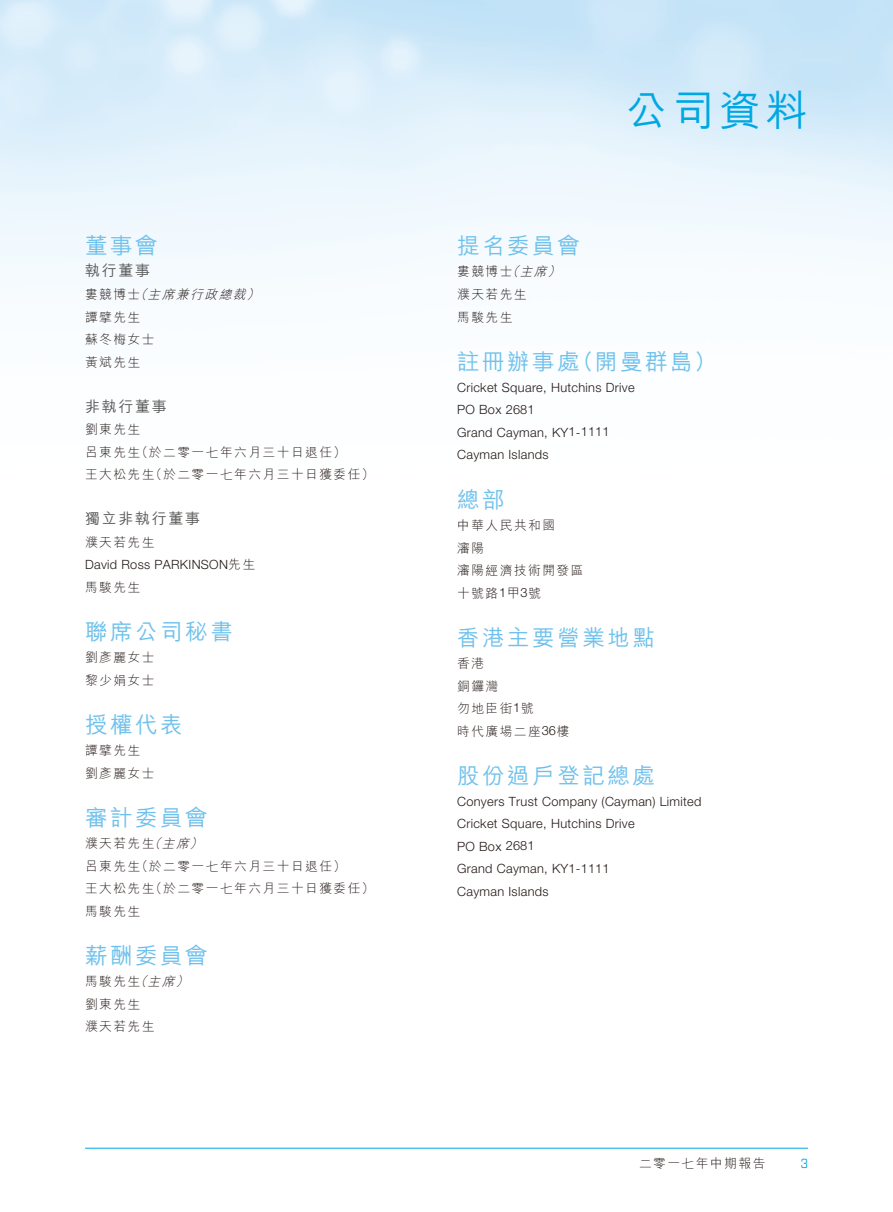
<style>
.page{position:relative;width:893px;height:1212px;background:#fff}
.page>*{position:absolute;margin:0;border:0;box-sizing:border-box;transform-origin:0 0}
.t1{font:500 42px "M Hei HK";color:#00a8e3}
.t2{font:500 22.5px "M Hei HK";letter-spacing:.115em;color:#6fc1ec}
.t3{font:500 15px "M Hei HK";letter-spacing:.115em;color:#595857}
.t4{font:300 12.75px/22.5px "M Hei HK";letter-spacing:.115em;color:#231916}
.t5{font:300 12.75px/22.5px "Helvetica Neue";letter-spacing:.025em;color:#231916}
.t6{font:condensed 12.75px "Eurostile";color:#00a8e3}
.s1{font-style:italic}
.s2{font-family:"M Hei HK"}
.s3{font-family:"Helvetica Neue"}
</style>
<div class="page">
<hr style="left:85px;top:1148px;width:723px;height:1px;background:#00a8e3">
<h2 class="t2" style="left:85px;top:229px;width:74px">董事會</h2>
<p class="t3" style="left:85px;top:260px;width:67px">執行董事</p>
<p class="t4" style="left:85px;top:283px;width:180px">婁競博士<span class="s1">（主席兼行政總裁）</span>譚擘先生<br>蘇冬梅女士<br>黃斌先生</p>
<p class="t3" style="left:85px;top:395px;width:83px">非執行董事</p>
<p class="t4" style="left:85px;top:418px;width:291px">劉東先生<br>呂東先生（於二零一七年六月三十日退任）<br>王大松先生（於二零一七年六月三十日獲委任）</p>
<p class="t3" style="left:85px;top:508px;width:117px">獨立非執行董事</p>
<p class="t4" style="left:85px;top:530px;width:71px">濮天若先生</p>
<p class="t5" style="left:85px;top:553px;width:172px">David Ross PARKINSON<span class="s2">先生</span></p>
<p class="t4" style="left:85px;top:575px;width:57px">馬駿先生</p>
<h2 class="t2" style="left:85px;top:615px;width:149px">聯席公司秘書</h2>
<p class="t4" style="left:85px;top:646px;width:71px">劉彥麗女士黎少娟女士</p>
<h2 class="t2" style="left:85px;top:708px;width:99px">授權代表</h2>
<p class="t4" style="left:85px;top:739px;width:71px">譚擘先生劉彥麗女士</p>
<h2 class="t2" style="left:85px;top:801px;width:124px">審計委員會</h2>
<p class="t4" style="left:85px;top:832px;width:291px">濮天若先生<span class="s1">（主席）<br></span>呂東先生（於二零一七年六月三十日退任）<br>王大松先生（於二零一七年六月三十日獲委任）馬駿先生</p>
<h2 class="t2" style="left:85px;top:939px;width:124px">薪酬委員會</h2>
<p class="t4" style="left:85px;top:970px;width:109px">馬駿先生<span class="s1">（主席）</span>劉東先生<br>濮天若先生</p>
<h1 class="t1" style="left:626px;top:80px;width:184px">公司資料</h1>
<h2 class="t2" style="left:457px;top:229px;width:124px">提名委員會</h2>
<p class="t4" style="left:457px;top:260px;width:109px">婁競博士<span class="s1">（主席）</span>濮天若先生<br>馬駿先生</p>
<h2 class="t2" style="left:457px;top:345px;width:261px">註冊辦事處（開曼群島）</h2>
<p class="t5" style="left:457px;top:376px;width:179px">Cricket Square, Hutchins Drive<br>PO Box 2681<br>Grand Cayman, KY1-1111<br>Cayman Islands</p>
<h2 class="t2" style="left:457px;top:483px;width:49px">總部</h2>
<p class="t4" style="left:457px;top:514px;width:128px">中華人民共和國<br>瀋陽<br>瀋陽經濟技術開發區十號路<span class="s3">1</span>甲<span class="s3">3</span>號</p>
<h2 class="t2" style="left:457px;top:621px;width:199px">香港主要營業地點</h2>
<p class="t4" style="left:457px;top:652px;width:114px">香港<br>銅鑼灣<br>勿地臣街<span class="s3">1</span>號<br>時代廣場二座<span class="s3">36</span>樓</p>
<h2 class="t2" style="left:457px;top:759px;width:199px">股份過戶登記總處</h2>
<p class="t5" style="left:457px;top:790px;width:246px">Conyers Trust Company (Cayman) Limited<br>Cricket Square, Hutchins Drive<br>PO Box 2681<br>Grand Cayman, KY1-1111<br>Cayman Islands</p>
<p class="t4" style="left:639px;top:1152px;width:128px">二零一七年中期報告</p>
<p class="t6" style="left:801px;top:1155px;width:9px">3</p>
</div>
